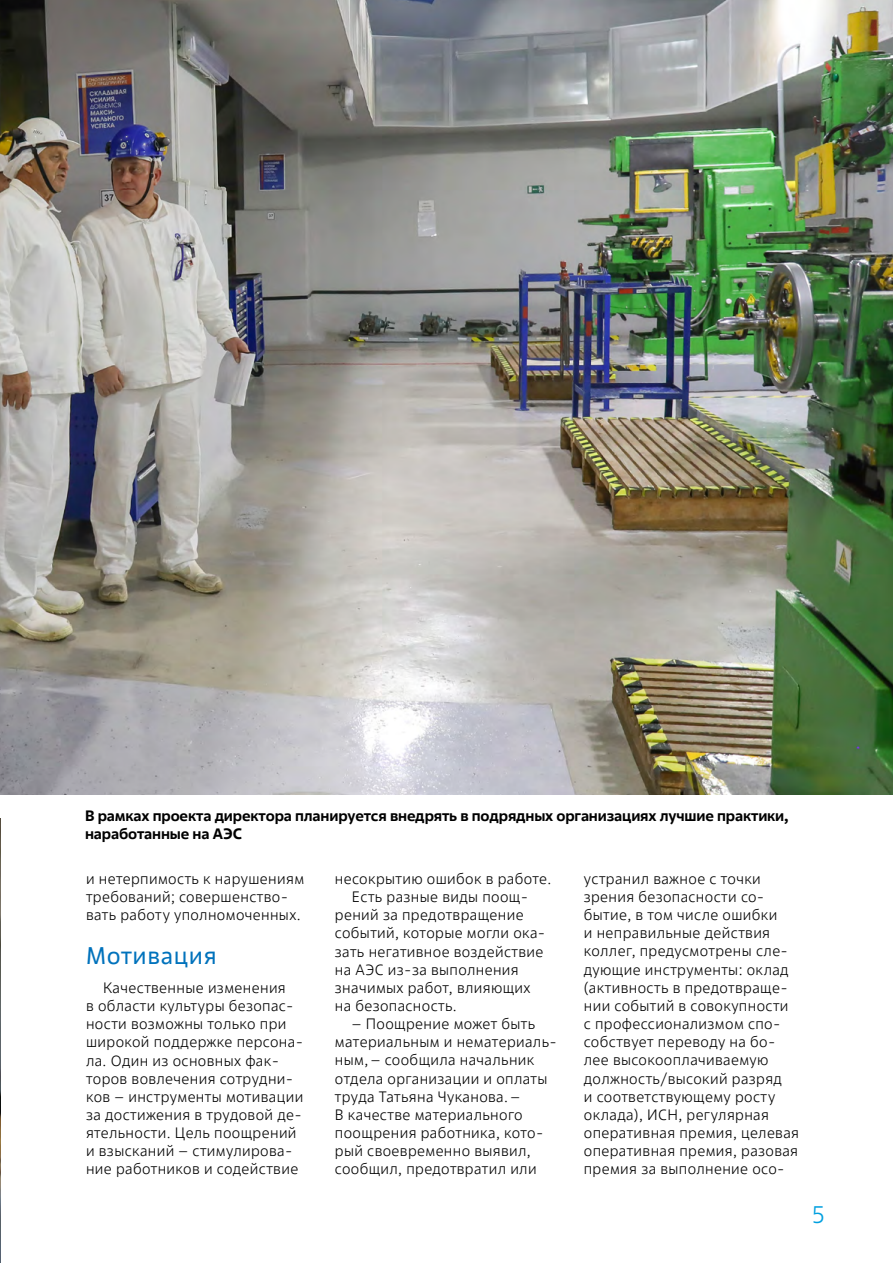
<style>
.page{position:relative;width:893px;height:1263px;background:#fff}
.page>*{position:absolute;margin:0;border:0;box-sizing:border-box;transform-origin:0 0}
.t1{font:24px "Rosatom";letter-spacing:.025em;color:#0072bc}
.t2{font:300 24px "Rosatom";color:#009fdf}
.t3{font:300 15px/18.1px "Rosatom";letter-spacing:.025em;color:#000}
.t4{font:700 15px/18px "Rosatom";letter-spacing:-.01em;color:#000}
</style>
<div class="page">
<img style="left:0;top:0;width:893px;height:795px">
<img style="left:0;top:818px;width:1px;height:445px">
<p class="t4" style="left:85px;top:806px;width:705px">В рамках проекта директора планируется внедрять в подрядных организациях лучшие практики, наработанные на АЭС</p>
<p class="t3" style="left:86px;top:870px;width:220px">и нетерпимость к нарушениям требований; совершенство&shy;вать работу уполномоченных.</p>
<h1 class="t1" style="left:86px;top:941px;width:132px">Мотивация</h1>
<p class="t3" style="left:86px;top:979px;width:219px;text-indent:17px">Качественные изменения<br>в области культуры безопас&shy;ности возможны только при широкой поддержке персона&shy;ла. Один из основных фак&shy;торов вовлечения сотрудни&shy;ков – инструменты мотивации за достижения в трудовой де&shy;ятельности. Цель поощрений и взысканий – стимулирова&shy;ние работников и содействие</p>
<p class="t3" style="left:335px;top:870px;width:218px">несокрытию ошибок в работе.</p>
<p class="t3" style="left:352px;top:888px;width:178px">Есть разные виды поощ-</p>
<p class="t3" style="left:335px;top:906px;width:190px">рений за предотвращение</p>
<p class="t3" style="left:335px;top:924px;width:212px">событий, которые могли ока-</p>
<p class="t3" style="left:335px;top:942px;width:210px">зать негативное воздействие</p>
<p class="t3" style="left:335px;top:961px;width:185px">на АЭС из-за выполнения</p>
<p class="t3" style="left:335px;top:979px;width:197px">значимых работ, влияющих</p>
<p class="t3" style="left:335px;top:997px;width:123px">на безопасность.</p>
<p class="t3" style="left:335px;top:1015px;width:223px;text-indent:17px">– Поощрение может быть материальным и нематериаль&shy;ным, – сообщила начальник отдела организации и оплаты труда Татьяна Чуканова. –<br>В качестве материального поощрения работника, кото&shy;рый своевременно выявил, сообщил, предотвратил или</p>
<p class="t3" style="left:584px;top:870px;width:217px">устранил важное с точки зрения безопасности со&shy;бытие, в том числе ошибки<br>и неправильные действия коллег, предусмотрены сле&shy;дующие инструменты: оклад (активность в предотвраще&shy;нии событий в совокупности с профессионализмом спо&shy;собствует переводу на бо&shy;лее высокооплачиваемую должность/высокий разряд<br>и соответствующему росту оклада), ИСН, регулярная оперативная премия, целевая оперативная премия, разовая премия за выполнение осо-</p>
<h1 class="t2" style="left:812px;top:1199px;width:15px">5</h1>
</div>
